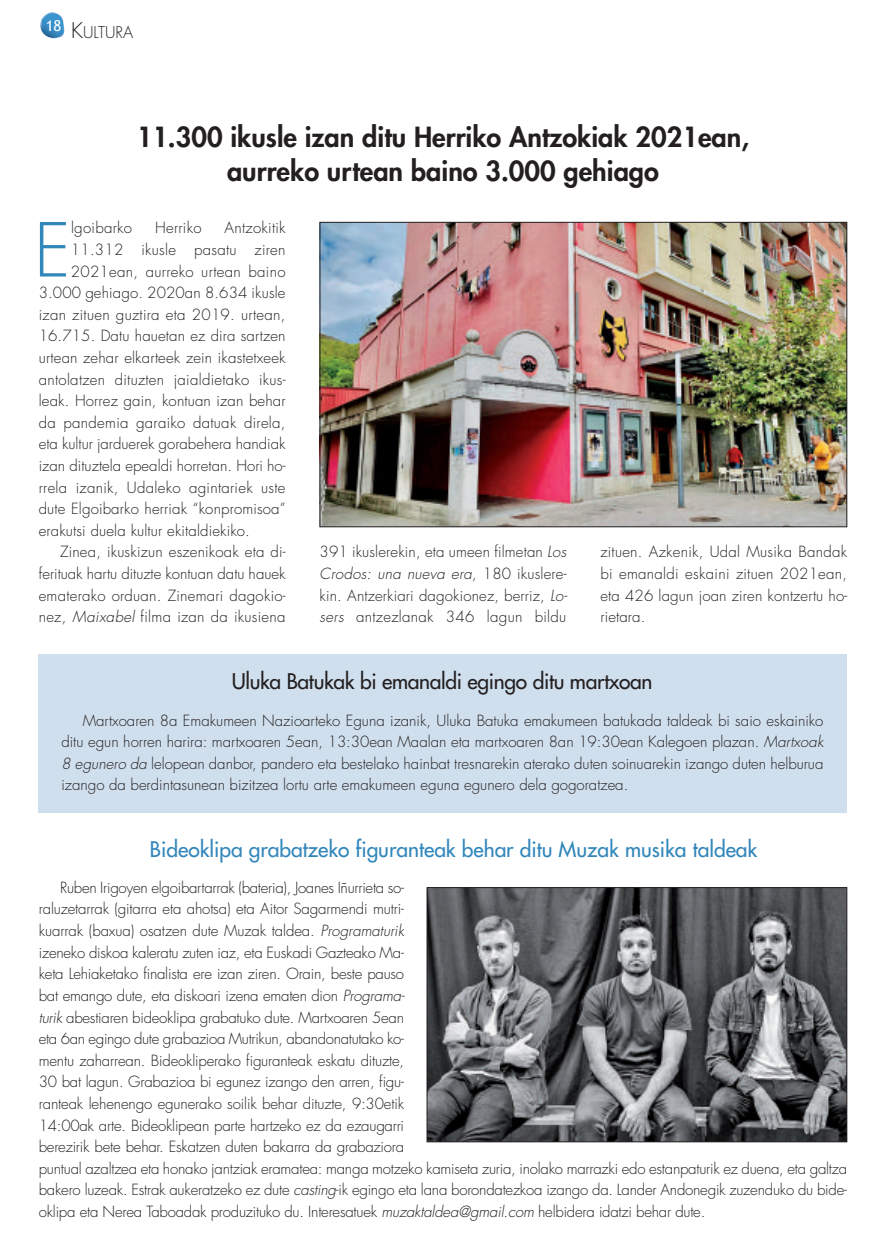
<style>
.page{position:relative;width:886px;height:1256px;background:#fff}
.page>*{position:absolute;margin:0;border:0;box-sizing:border-box;transform-origin:0 0}
.t1{font:300 72.3px "Futura";color:#3287bb}
.t2{font:800 27px/34.5px "Futura";color:#231f20;text-align:center}
.t3{font:21px "Futura";color:#3287bb}
.t4{font:21px "Futura";letter-spacing:-.015em;color:#231f20}
.t5{font:300 15.75px "Futura";color:#231f20}
.t6{font:300 15px/21.6px "Futura";letter-spacing:-.01em;color:#231f20;text-align:justify}
.t7{font:300 15px "Futura";letter-spacing:.01em;color:#231f20}
.t8{font:300 15px "Futura";letter-spacing:.02em;color:#231f20}
.t9{font:300 15px "Futura";letter-spacing:.015em;color:#231f20}
.t10{font:15px "Trebuchet MS";color:#fff}
.s1{font-size:21px}
.s2{font-style:italic}
</style>
<div class="page">
<img style="left:40px;top:12px;width:24px;height:26px">
<div style="left:39px;top:654px;width:808px;height:159px;background:#d0dfed"></div>
<img style="left:428px;top:889px;width:417px;height:251px">
<div style="left:426px;top:887px;width:421px;height:255px;border:1px solid #231f20"></div>
<img style="left:321px;top:224px;width:524px;height:301px">
<div style="left:319px;top:222px;width:528px;height:305px;border:1px solid #231f20"></div>
<p class="t10" style="left:46px;top:17px;width:17px">18</p>
<p class="t5" style="left:71px;top:25px;width:64px"><span class="s1">K</span>ULTURA</p>
<h2 class="t2" style="left:137px;top:122px;width:614px">11.300 ikusle izan ditu Herriko Antzokiak 2021ean, aurreko urtean baino 3.000 gehiago</h2>
<h1 class="t1" style="left:34px;top:217px;width:38px">E</h1>
<p class="t8" style="left:71px;top:221px;width:63px">lgoibarko</p>
<p class="t8" style="left:155px;top:221px;width:48px">Herriko</p>
<p class="t8" style="left:224px;top:221px;width:63px">Antzokitik</p>
<p class="t8" style="left:71px;top:242px;width:216px">11.312 ikusle pasatu ziren</p>
<p class="t8" style="left:71px;top:264px;width:216px">2021ean, aurreko urtean baino</p>
<p class="t7" style="left:39px;top:286px;width:248px">3.000 gehiago. 2020an 8.634 ikusle</p>
<p class="t8" style="left:39px;top:307px;width:248px">izan zituen guztira eta 2019. urtean,</p>
<p class="t7" style="left:39px;top:329px;width:248px">16.715. Datu hauetan ez dira sartzen</p>
<p class="t7" style="left:39px;top:350px;width:248px">urtean zehar elkarteek zein ikastetxeek</p>
<p class="t8" style="left:39px;top:372px;width:248px">antolatzen dituzten jaialdietako ikus-</p>
<p class="t7" style="left:39px;top:394px;width:248px">leak. Horrez gain, kontuan izan behar</p>
<p class="t8" style="left:39px;top:415px;width:248px">da pandemia garaiko datuak direla,</p>
<p class="t6" style="left:39px;top:434px;width:248px">eta kultur jarduerek gorabehera handiak</p>
<p class="t6" style="left:39px;top:456px;width:248px">izan dituztela epealdi horretan. Hori ho-</p>
<p class="t8" style="left:39px;top:480px;width:248px">rrela izanik, Udaleko agintariek uste</p>
<p class="t7" style="left:39px;top:502px;width:248px">dute Elgoibarko herriak “konpromisoa”</p>
<p class="t7" style="left:39px;top:523px;width:213px">erakutsi duela kultur ekitaldiekiko.</p>
<p class="t7" style="left:60px;top:545px;width:227px">Zinea, ikuskizun eszenikoak eta di-</p>
<p class="t6" style="left:39px;top:564px;width:248px">ferituak hartu dituzte kontuan datu hauek</p>
<p class="t9" style="left:39px;top:588px;width:248px">ematerako orduan. Zinemari dagokio-</p>
<p class="t9" style="left:39px;top:610px;width:248px">nez, <span class="s2">Maixabel</span> filma izan da ikusiena</p>
<p class="t6" style="left:319px;top:542px;width:249px">391 ikuslerekin, eta umeen filmetan <span class="s2">Los Crodos: una nueva era,</span> 180 ikuslere&shy;kin. Antzerkiari dagokionez, berriz, <span class="s2">Lo&shy;sers</span> antzezlanak 346 lagun bildu</p>
<p class="t6" style="left:600px;top:542px;width:248px">zituen. Azkenik, Udal Musika Bandak bi emanaldi eskaini zituen 2021ean, eta 426 lagun joan ziren kontzertu ho&shy;rietara.</p>
<h3 class="t4" style="left:232px;top:671px;width:422px">Uluka Batukak bi emanaldi egingo ditu martxoan</h3>
<p class="t6" style="left:61px;top:710px;width:763px;text-indent:21px">Martxoaren 8a Emakumeen Nazioarteko Eguna izanik, Uluka Batuka emakumeen batukada taldeak bi saio eskainiko ditu egun horren harira: martxoaren 5ean, 13:30ean Maalan eta martxoaren 8an 19:30ean Kalegoen plazan. <span class="s2">Martxoak 8 egunero da</span> lelopean danbor, pandero eta bestelako hainbat tresnarekin aterako duten soinuarekin izango duten helburua izango da berdintasunean bizitzea lortu arte emakumeen eguna egunero dela gogoratzea.</p>
<h3 class="t3" style="left:150px;top:838px;width:609px">Bideoklipa grabatzeko figuranteak behar ditu Muzak musika taldeak</h3>
<p class="t6" style="left:39px;top:877px;width:809px;text-align:left;text-indent:21px">Ruben Irigoyen elgoibartarrak (bateria), Joanes Iñurrieta so-<br>raluzetarrak (gitarra eta ahotsa) eta Aitor Sagarmendi mutri-<br>kuarrak (baxua) osatzen dute Muzak taldea. <span class="s2">Programaturik<br></span>izeneko diskoa kaleratu zuten iaz, eta Euskadi Gazteako Ma-<br>keta Lehiaketako finalista ere izan ziren. Orain, beste pauso<br>bat emango dute, eta diskoari izena ematen dion <span class="s2">Programa-<br>turik</span> abestiaren bideoklipa grabatuko dute. Martxoaren 5ean<br>eta 6an egingo dute grabazioa Mutrikun, abandonatutako ko-<br>mentu zaharrean. Bideokliperako figuranteak eskatu dituzte,<br>30 bat lagun. Grabazioa bi egunez izango den arren, figu-<br>ranteak lehenengo egunerako soilik behar dituzte, 9:30etik<br>14:00ak arte. Bideoklipean parte hartzeko ez da ezaugarri<br>berezirik bete behar. Eskatzen duten bakarra da grabaziora<br>puntual azaltzea eta honako jantziak eramatea: manga motzeko kamiseta zuria, inolako marrazki edo estanpaturik ez duena, eta galtza bakero luzeak. Estrak aukeratzeko ez dute <span class="s2">casting</span>-ik egingo eta lana borondatezkoa izango da. Lander Andonegik zuzenduko du bide&shy;oklipa eta Nerea Taboadak produzituko du. Interesatuek <span class="s2">muzaktaldea@gmail.com</span> helbidera idatzi behar dute.</p>
</div>
